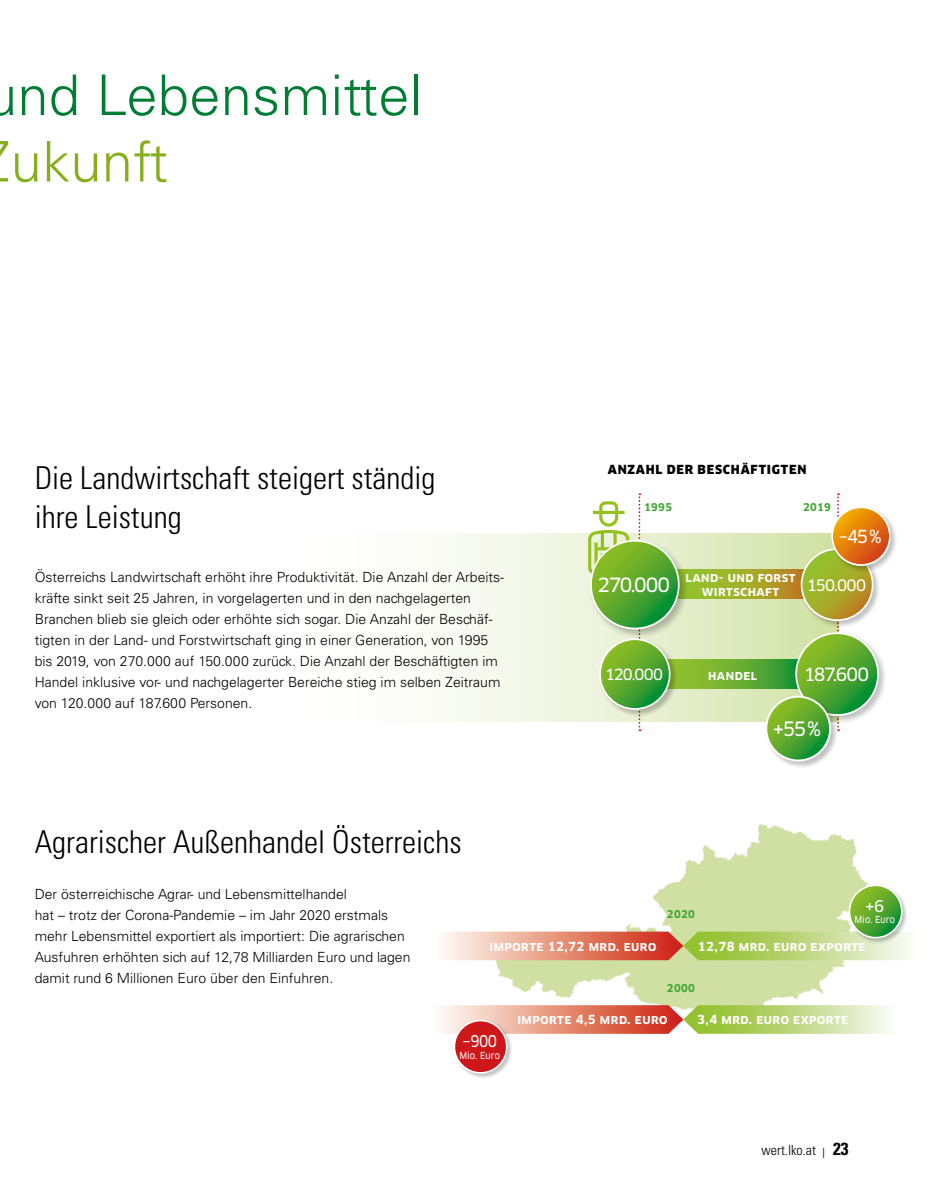
<style>
.page{position:relative;width:943px;height:1191px;background:#fff}
.page>*{position:absolute;margin:0;border:0;box-sizing:border-box;transform-origin:0 0}
.t1{font:300 56px "Univers LT Std";letter-spacing:.005em;color:#007c34}
.t2{font:300 56px "Univers LT Std";letter-spacing:.005em;color:#87af1d}
.t3{font:300 condensed 31.5px/38.5px "Univers";color:#000}
.t4{font:19.25px "Clan OT News";letter-spacing:-.075em;color:#fff}
.t5{font:17.85px "Clan OT News";letter-spacing:-.065em;color:#fff}
.t6{font:17.5px "Clan OT News";color:#fff}
.t7{font:15.75px "Clan OT News";color:#fff}
.t8{font:15.4px "Clan OT News";letter-spacing:-.045em;color:#fff}
.t9{font:15.05px "Clan OT News";letter-spacing:-.05em;color:#fff}
.t10{font:300 14px/21px "Univers LT Std";color:#000}
.t11{font:300 condensed 14px "Univers";color:#000}
.t12{font:700 12.25px/14px "Clan OT";letter-spacing:.04em;color:#fff;text-align:center}
.t13{font:900 12.25px "Clan OT";letter-spacing:.06em;color:#000}
.t14{font:700 10.5px "Clan OT";letter-spacing:.03em;color:#3fa535}
.t15{font:9.45px "Clan OT News";letter-spacing:.015em;color:#fff;scale:.9 1}
.s1{font-weight:700;font-size:17.5px}
</style>
<div class="page">
<div style="left:276px;top:533px;width:562px;height:188px;background:linear-gradient(to right,#fff,#d5e3ac)"></div>
<svg style="left:586px;top:501px;width:45px;height:75px"></svg>
<svg style="left:677px;top:659px;width:117px;height:29px;background:#65ad31"></svg>
<svg style="left:689px;top:570px;width:111px;height:28px;background:#a4a829"></svg>
<svg style="left:638px;top:493px;width:2px;height:238px"></svg>
<svg style="left:837px;top:493px;width:2px;height:238px"></svg>
<div style="left:800px;top:548px;width:81px;height:80px;background:#000;opacity:.24"></div>
<svg style="left:801px;top:549px;width:71px;height:71px;background:#a8aa30"></svg>
<div style="left:800px;top:548px;width:73px;height:73px;border:2px solid #fff;border-radius:50%"></div>
<div style="left:599px;top:638px;width:78px;height:79px;background:#000;opacity:.24"></div>
<svg style="left:600px;top:639px;width:69px;height:70px;background:#5caa32"></svg>
<div style="left:599px;top:638px;width:71px;height:72px;border:2px solid #fff;border-radius:50%"></div>
<div style="left:794px;top:632px;width:93px;height:92px;background:#000;opacity:.24"></div>
<svg style="left:796px;top:633px;width:82px;height:82px;background:#5caa31"></svg>
<div style="left:795px;top:632px;width:83px;height:84px;border:2px solid #fff;border-radius:50%"></div>
<div style="left:588px;top:538px;width:101px;height:101px;background:#000;opacity:.24"></div>
<svg style="left:591px;top:541px;width:87px;height:87px;background:#59a92f"></svg>
<div style="left:590px;top:540px;width:89px;height:89px;border:2px solid #fff;border-radius:50%"></div>
<div style="left:830px;top:505px;width:67px;height:68px;background:#000;opacity:.24"></div>
<svg style="left:832px;top:507px;width:57px;height:58px;background:#e37b13"></svg>
<div style="left:831px;top:506px;width:59px;height:60px;border:2px solid #fff;border-radius:50%"></div>
<div style="left:765px;top:695px;width:73px;height:74px;background:#000;opacity:.24"></div>
<svg style="left:766px;top:696px;width:64px;height:64px;background:#5eab35"></svg>
<div style="left:765px;top:695px;width:66px;height:66px;border:2px solid #fff;border-radius:50%"></div>
<img style="left:481px;top:824px;width:401px;height:181px">
<svg style="left:443px;top:931px;width:466px;height:29px;background:#d2b27d"></svg>
<svg style="left:442px;top:1005px;width:447px;height:28px;background:#d3b17f"></svg>
<div style="left:848px;top:884px;width:60px;height:60px;background:#000;opacity:.24"></div>
<svg style="left:849px;top:885px;width:52px;height:52px;background:#5dab32"></svg>
<div style="left:848px;top:884px;width:54px;height:54px;border:2px solid #fff;border-radius:50%"></div>
<div style="left:454px;top:1020px;width:59px;height:59px;background:#000;opacity:.24"></div>
<div style="left:454px;top:1020px;width:52px;height:52px;background:#cd1719;border-radius:50%"></div>
<div style="left:453px;top:1019px;width:54px;height:54px;border:2px solid #fff;border-radius:50%"></div>
<h1 class="t1" style="left:-14px;top:61px;width:438px">und Lebensmittel</h1>
<h1 class="t2" style="left:11px;top:128px;width:159px">ukunft</h1>
<h2 class="t3" style="left:35px;top:458px;width:402px">Die Landwirtschaft steigert ständig ihre Leistung</h2>
<p class="t10" style="left:35px;top:566px;width:471px">Österreichs Landwirtschaft erhöht ihre Produktivität. Die Anzahl der Arbeits&shy;kräfte sinkt seit 25 Jahren, in vorgelagerten und in den nachgelagerten Branchen blieb sie gleich oder erhöhte sich sogar. Die Anzahl der Beschäf&shy;tigten in der Land- und Forstwirtschaft ging in einer Generation, von 1995 bis 2019, von 270.000 auf 150.000 zurück. Die Anzahl der Beschäftigten im Handel inklusive vor- und nachgelagerter Bereiche stieg im selben Zeitraum von 120.000 auf 187.600 Personen.</p>
<p class="t13" style="left:608px;top:462px;width:200px">ANZAHL DER BESCHÄFTIGTEN</p>
<p class="t14" style="left:644px;top:501px;width:29px">1995</p>
<p class="t14" style="left:803px;top:501px;width:29px">2019</p>
<p class="t6" style="left:838px;top:526px;width:44px">–45 %</p>
<h3 class="t4" style="left:597px;top:574px;width:74px">270.000</h3>
<p class="t12" style="left:685px;top:571px;width:112px">LAND- UND FORST<br>WIRTSCHAFT</p>
<p class="t8" style="left:807px;top:576px;width:61px">150.000</p>
<p class="t9" style="left:605px;top:665px;width:60px">120.000</p>
<p class="t12" style="left:708px;top:668px;width:48px">HANDEL</p>
<p class="t5" style="left:803px;top:664px;width:67px">187.600</p>
<h3 class="t4" style="left:772px;top:717px;width:50px">+55 %</h3>
<h2 class="t3" style="left:35px;top:821px;width:428px">Agrarischer Außenhandel Österreichs</h2>
<p class="t10" style="left:35px;top:883px;width:377px">Der österreichische Agrar- und Lebensmittelhandel<br>hat – trotz der Corona-Pandemie – im Jahr 2020 erstmals mehr Lebensmittel exportiert als importiert: Die agrarischen Ausfuhren erhöhten sich auf 12,78 Milliarden Euro und lagen damit rund 6 Millionen Euro über den Einfuhren.</p>
<p class="t7" style="left:865px;top:897px;width:21px">+6</p>
<p class="t14" style="left:667px;top:907px;width:29px">2020</p>
<p class="t15" style="left:854px;top:914px;width:47px">Mio. Euro</p>
<p class="t12" style="left:489px;top:939px;width:168px">IMPORTE 12,72 MRD. EURO</p>
<p class="t12" style="left:698px;top:939px;width:169px">12,78 MRD. EURO EXPORTE</p>
<p class="t14" style="left:667px;top:982px;width:29px">2000</p>
<p class="t7" style="left:462px;top:1032px;width:36px">–900</p>
<p class="t15" style="left:459px;top:1049px;width:47px">Mio. Euro</p>
<p class="t12" style="left:517px;top:1012px;width:151px">IMPORTE 4,5 MRD. EURO</p>
<p class="t12" style="left:697px;top:1012px;width:152px">3,4 MRD. EURO EXPORTE</p>
<p class="t11" style="left:761px;top:1141px;width:89px">wert.lko.at | <span class="s1">23</span></p>
</div>
